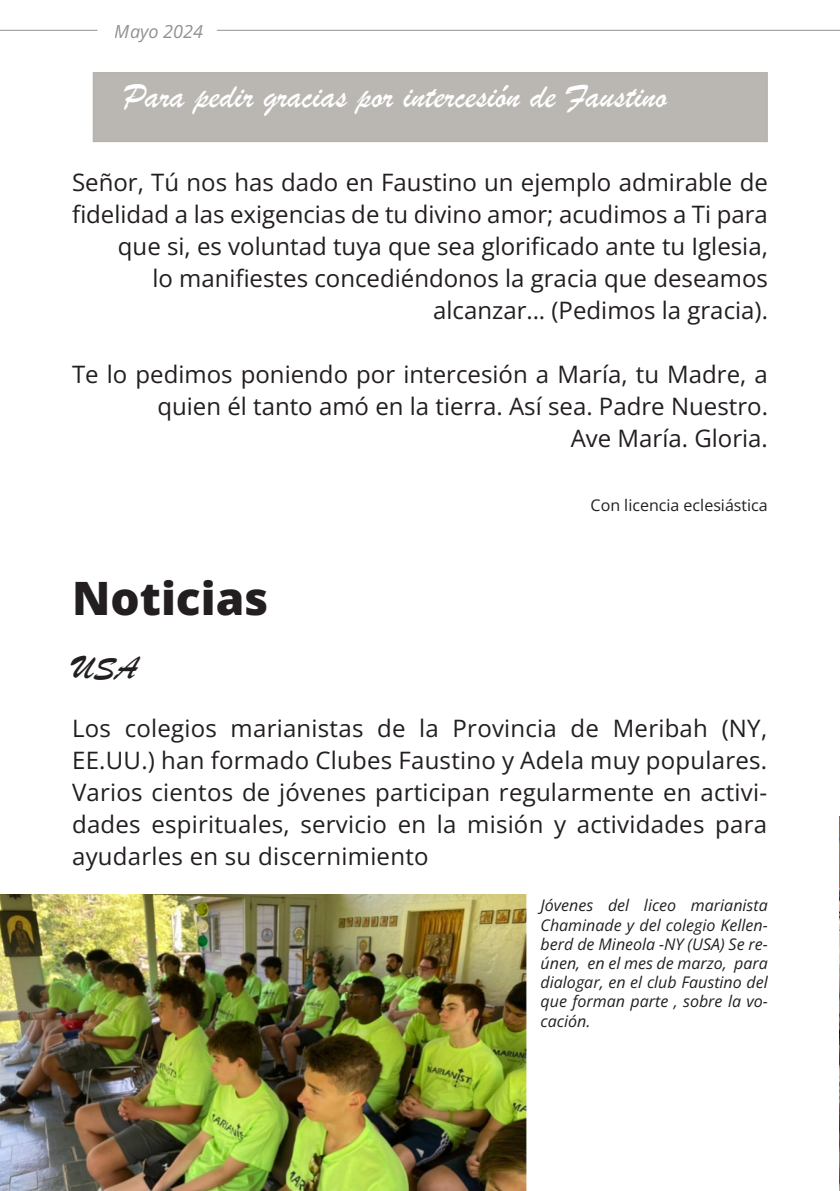
<style>
.page{position:relative;width:840px;height:1191px;background:#fff}
.page>*{position:absolute;margin:0;border:0;box-sizing:border-box;transform-origin:0 0}
.t1{font:800 46px "Open Sans";color:#231f20}
.t2{font:36px "Brush Script";color:#fff}
.t3{font:34px "Brush Script";color:#231f20}
.t4{font:24px/32px "Open Sans";color:#231f20;text-align:right}
.t5{font:italic 18px "Open Sans";color:#231f20}
.t6{font:italic 16px/19.2px "Open Sans";color:#231f20;text-align:justify}
.t7{font:16px "Open Sans";color:#231f20}
</style>
<div class="page">
<div style="left:93px;top:72px;width:674px;height:70px;background:#bab7b2"></div>
<hr style="left:0;top:30px;width:97px;height:1px;background:#231f20">
<hr style="left:217px;top:30px;width:622px;height:1px;background:#231f20">
<img style="left:0;top:894px;width:527px;height:297px">
<img style="left:839px;top:816px;width:1px;height:375px">
<p class="t5" style="left:115px;top:19px;width:90px">Mayo 2024</p>
<h2 class="t2" style="left:123px;top:72px;width:545px">Para pedir gracias por intercesión de Faustino</h2>
<p class="t4" style="left:72px;top:165px;width:697px">Señor, Tú nos has dado en Faustino un ejemplo admirable de fidelidad a las exigencias de tu divino amor; acudimos a Ti para que si, es voluntad tuya que sea glorificado ante tu Iglesia,<br>lo manifiestes concediéndonos la gracia que deseamos alcanzar… (Pedimos la gracia).</p>
<p class="t4" style="left:72px;top:357px;width:697px">Te lo pedimos poniendo por intercesión a María, tu Madre, a quien él tanto amó en la tierra. Así sea. Padre Nuestro.<br>Ave María. Gloria.</p>
<h1 class="t1" style="left:72px;top:563px;width:197px">Noticias</h1>
<h3 class="t3" style="left:72px;top:645px;width:66px">USA</h3>
<p class="t7" style="left:590px;top:494px;width:179px">Con licencia eclesiástica</p>
<p class="t4" style="left:72px;top:712px;width:696px;text-align:justify">Los colegios marianistas de la Provincia de Meribah (NY, EE.UU.) han formado Clubes Faustino y Adela muy populares.<br>Varios cientos de jóvenes participan regularmente en activi&shy;dades espirituales, servicio en la misión y actividades para ayudarles en su discernimiento</p>
<p class="t6" style="left:540px;top:895px;width:229px">Jóvenes del liceo marianista Chaminade y del colegio Kellen&shy;berd de Mineola -NY (USA) Se re&shy;únen, en el mes de marzo, para dialogar, en el club Faustino del que forman parte , sobre la vo&shy;cación.</p>
</div>
